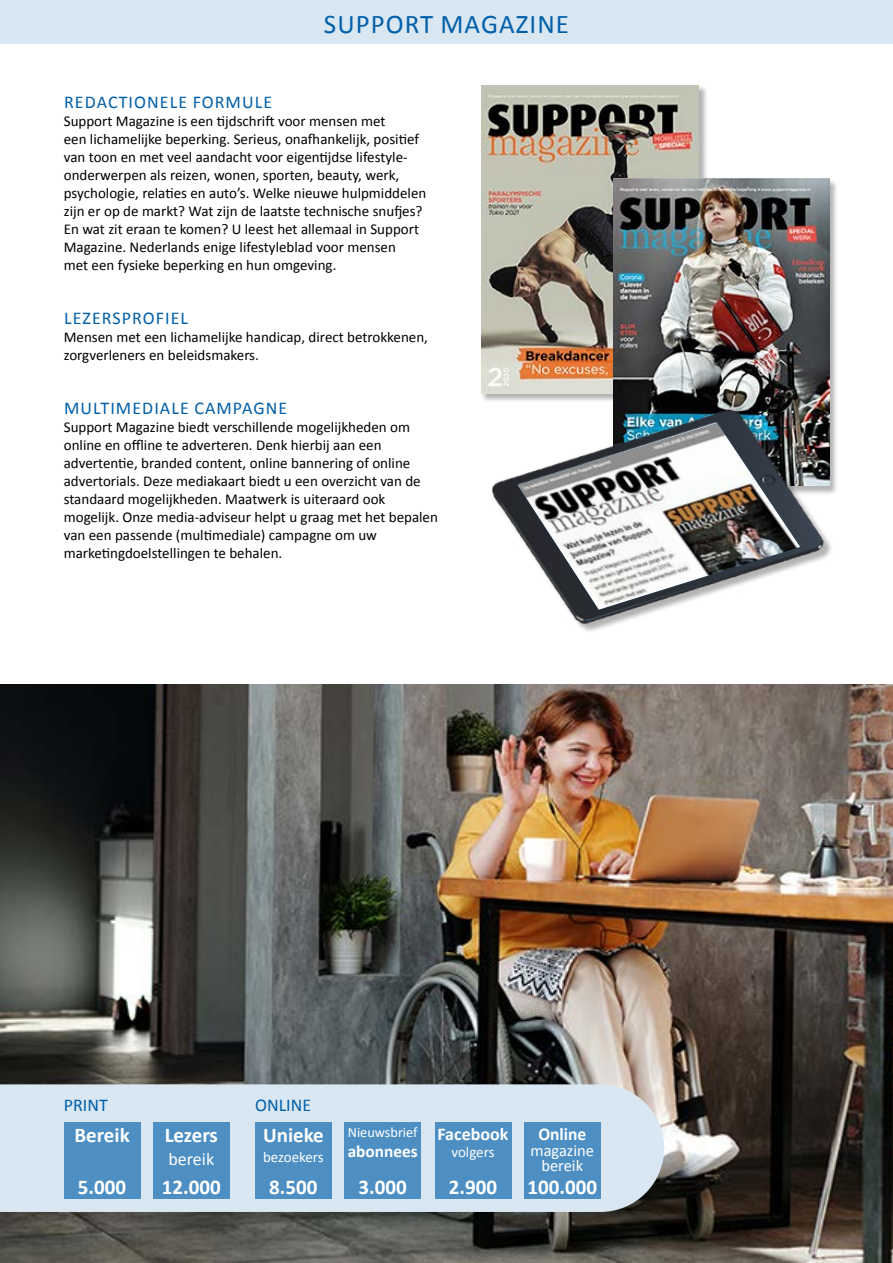
<style>
.page{position:relative;width:893px;height:1263px;background:#fff}
.page>*{position:absolute;margin:0;border:0;box-sizing:border-box;transform-origin:0 0}
.t1{font:27px "Calibri";letter-spacing:.04em;color:#005fa9}
.t2{font:700 21px "Calibri";color:#fff}
.t3{font:18px "Calibri";letter-spacing:.055em;color:#005fa9}
.t4{font:700 18px "Calibri";color:#fff}
.t5{font:18px "Calibri";color:#fff}
.t6{font:700 17.25px "Calibri";color:#fff}
.t7{font:16.5px/15.5px "Calibri";color:#fff;text-align:center}
.t8{font:15px/18px "Calibri";color:#000}
.t9{font:15px "Calibri";color:#fff}
.t10{font:14.25px "Calibri";color:#fff}
</style>
<div class="page">
<div style="left:0;top:0;width:893px;height:44px;background:#d9e7f2"></div>
<img style="left:0;top:684px;width:893px;height:579px">
<div style="left:0;top:1084px;width:664px;height:128px;background:#d9e7f2"></div>
<div style="left:153px;top:1123px;width:77px;height:76px;background:#4d8fc3"></div>
<div style="left:344px;top:1123px;width:77px;height:76px;background:#4d8fc3"></div>
<div style="left:524px;top:1123px;width:77px;height:76px;background:#4d8fc3"></div>
<div style="left:255px;top:1123px;width:77px;height:76px;background:#4d8fc3"></div>
<div style="left:435px;top:1123px;width:76px;height:76px;background:#4d8fc3"></div>
<div style="left:64px;top:1123px;width:76px;height:76px;background:#4d8fc3"></div>
<img style="left:481px;top:85px;width:218px;height:275px">
<div style="left:613px;top:178px;width:225px;height:317px;background:#000;opacity:.3"></div>
<img style="left:613px;top:178px;width:216px;height:182px">
<img style="left:481px;top:360px;width:357px;height:272px">
<img style="left:518px;top:423px;width:282px;height:187px">
<h1 class="t1" style="left:324px;top:7px;width:247px">SU PPORT MAGAZINE</h1>
<p class="t3" style="left:64px;top:91px;width:22px">Reda</p>
<p class="t3" style="left:108px;top:91px;width:22px">ctionele</p>
<p class="t3" style="left:193px;top:91px;width:23px">form</p>
<p class="t3" style="left:242px;top:91px;width:22px">ule</p>
<p class="t8" style="left:64px;top:112px;width:364px">Support Magazine is een tijdschrift voor mensen met<br>een lichamelijke beperking. Serieus, onafhankelijk, positief van toon en met veel aandacht voor eigentijdse lifestyle&shy;onderwerpen als reizen, wonen, sporten, beauty, werk, psychologie, relaties en auto’s. Welke nieuwe hulpmiddelen zijn er op de markt? Wat zijn de laatste technische snufjes?<br>En wat zit eraan te komen? U leest het allemaal in Support Magazine. Nederlands enige lifestyleblad voor mensen<br>met een fysieke beperking en hun omgeving.</p>
<p class="t3" style="left:64px;top:307px;width:39px">Lezerspro</p>
<p class="t3" style="left:156px;top:307px;width:18px">fiel</p>
<p class="t8" style="left:64px;top:328px;width:366px">Mensen met een lichamelijke handicap, direct betrokkenen, zorgverleners en beleidsmakers.</p>
<p class="t3" style="left:64px;top:397px;width:40px">Multimediale</p>
<p class="t3" style="left:194px;top:397px;width:24px">campa</p>
<p class="t3" style="left:253px;top:397px;width:23px">gne</p>
<p class="t8" style="left:64px;top:418px;width:376px">Support Magazine biedt verschillende mogelijkheden om online en offline te adverteren. Denk hierbij aan een advertentie, branded content, online bannering of online advertorials. Deze mediakaart biedt u een overzicht van de standaard mogelijkheden. Maatwerk is uiteraard ook mogelijk. Onze media-adviseur helpt u graag met het bepalen van een passende (multimediale) campagne om uw marketingdoelstellingen te behalen.</p>
<p class="t3" style="left:64px;top:1093px;width:46px">PRINT</p>
<p class="t3" style="left:255px;top:1093px;width:58px">ONLINE</p>
<h2 class="t2" style="left:74px;top:1122px;width:57px">Bereik</h2>
<h2 class="t2" style="left:78px;top:1174px;width:50px">5.000</h2>
<h2 class="t2" style="left:165px;top:1122px;width:55px">Lezers</h2>
<p class="t5" style="left:168px;top:1148px;width:47px">bereik</p>
<h2 class="t2" style="left:162px;top:1174px;width:60px">12.000</h2>
<h2 class="t2" style="left:263px;top:1122px;width:62px">Unieke</h2>
<p class="t9" style="left:263px;top:1147px;width:62px">bezoekers</p>
<h2 class="t2" style="left:269px;top:1174px;width:50px">8.500</h2>
<p class="t10" style="left:348px;top:1123px;width:71px">Nieuwsbrief</p>
<p class="t6" style="left:348px;top:1140px;width:71px">abonnees</p>
<h2 class="t2" style="left:359px;top:1174px;width:50px">3.000</h2>
<p class="t4" style="left:438px;top:1123px;width:72px">Facebook</p>
<p class="t9" style="left:451px;top:1143px;width:45px">volgers</p>
<h2 class="t2" style="left:449px;top:1174px;width:50px">2.900</h2>
<p class="t4" style="left:538px;top:1123px;width:49px">Online</p>
<p class="t7" style="left:530px;top:1142px;width:65px">magazine bereik</p>
<h2 class="t2" style="left:528px;top:1174px;width:71px">100.000</h2>
</div>
